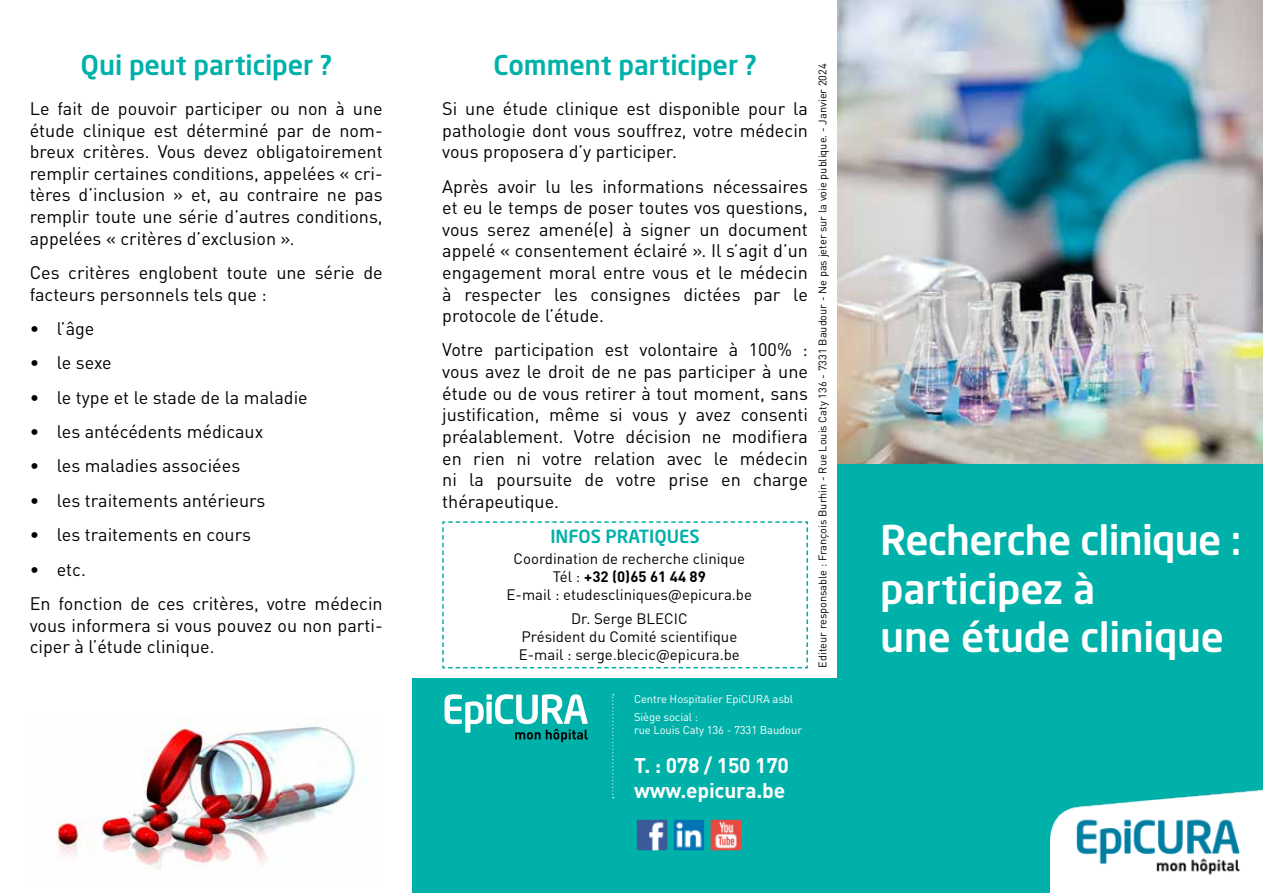
<style>
.page{position:relative;width:1263px;height:893px;background:#fff}
.page>*{position:absolute;margin:0;border:0;box-sizing:border-box;transform-origin:0 0}
.t1{font:40.5px/48.6px "Neo Sans Std Medium TR";letter-spacing:-.01em;color:#fff}
.t2{font:27px "Neo Sans Std Medium TR";letter-spacing:-.005em;color:#00b1aa}
.t3{font:700 21px/25.2px "DIN Pro";letter-spacing:-.01em;color:#fff}
.t4{font:18px/21.6px "DIN Pro";color:#000;text-align:justify}
.t5{font:18px "Neo Sans Std Medium TR";color:#00b1aa}
.t6{font:15px/18px "DIN Pro";color:#000;text-align:center}
.t7{font:11.25px/18px "DIN Pro";letter-spacing:-.01em;color:#fff}
.t8{font:10.95px "DIN Pro";color:#000}
.s1{font-weight:700}
</style>
<div class="page">
<div style="left:412px;top:679px;width:433px;height:214px;background:#00b1aa"></div>
<div style="left:838px;top:459px;width:425px;height:434px;background:#00b1aa"></div>
<img style="left:838px;top:0;width:425px;height:463px">
<img style="left:56px;top:719px;width:311px;height:151px">
<svg style="left:442px;top:521px;width:366px;height:148px"></svg>
<svg style="left:444px;top:694px;width:144px;height:48px"></svg>
<svg style="left:612px;top:694px;width:2px;height:104px"></svg>
<img style="left:674px;top:820px;width:30px;height:30px">
<img style="left:637px;top:820px;width:30px;height:30px">
<img style="left:711px;top:820px;width:30px;height:30px">
<img style="left:1050px;top:789px;width:213px;height:104px">
<h2 class="t2" style="left:81px;top:48px;width:253px">Qui peut participer ?</h2>
<h2 class="t2" style="left:493px;top:48px;width:265px">Comment participer ?</h2>
<p class="t4" style="left:30px;top:96px;width:354px">Le fait de pouvoir participer ou non à une étude clinique est déterminé par de nom&shy;breux critères. Vous devez obligatoirement remplir certaines conditions, appelées « cri&shy;tères d’inclusion » et, au contraire ne pas remplir toute une série d’autres conditions, appelées « critères d’exclusion ».</p>
<p class="t4" style="left:30px;top:260px;width:354px">Ces critères englobent toute une série de facteurs personnels tels que :</p>
<p class="t4" style="left:30px;top:316px;width:66px">• l’âge</p>
<p class="t4" style="left:30px;top:350px;width:84px">• le sexe</p>
<p class="t4" style="left:30px;top:385px;width:280px">• le type et le stade de la maladie</p>
<p class="t4" style="left:30px;top:419px;width:235px">• les antécédents médicaux</p>
<p class="t4" style="left:30px;top:453px;width:212px">• les maladies associées</p>
<p class="t4" style="left:30px;top:488px;width:237px">• les traitements antérieurs</p>
<p class="t4" style="left:30px;top:522px;width:223px">• les traitements en cours</p>
<p class="t4" style="left:30px;top:550px;width:354px;line-height:34.3px">• etc.<br>En fonction de ces critères, votre médecin</p>
<p class="t4" style="left:30px;top:612px;width:354px">vous informera si vous pouvez ou non parti&shy;ciper à l’étude clinique.</p>
<p class="t4" style="left:442px;top:96px;width:367px">Si une étude clinique est disponible pour la pathologie dont vous souffrez, votre médecin vous proposera d’y participer.</p>
<p class="t4" style="left:442px;top:173px;width:367px">Après avoir lu les informations nécessaires et eu le temps de poser toutes vos questions, vous serez amené(e) à signer un document appelé « consentement éclairé ». Il s’agit d’un engagement moral entre vous et le médecin à respecter les consignes dictées par le protocole de l’étude.</p>
<p class="t4" style="left:442px;top:337px;width:367px">Votre participation est volontaire à 100% : vous avez le droit de ne pas participer à une étude ou de vous retirer à tout moment, sans justification, même si vous y avez consenti préalablement. Votre décision ne modifiera en rien ni votre relation avec le médecin ni la poursuite de votre prise en charge thérapeutique.</p>
<p class="t5" style="left:550px;top:525px;width:151px">INFOS PRATIQUES</p>
<p class="t6" style="left:507px;top:548px;width:247px">Coordination de recherche clinique<br>Tél : <span class="s1">+32 (0)65 61 44 89<br></span>E-mail : etudescliniques@epicura.be</p>
<p class="t6" style="left:519px;top:608px;width:223px">Dr. Serge BLECIC<br>Président du Comité scientifique<br>E-mail : serge.blecic@epicura.be</p>
<p class="t7" style="left:634px;top:689px;width:161px">Centre Hospitalier EpiCURA asbl<br>Siège social :</p>
<p class="t7" style="left:634px;top:720px;width:170px">rue Louis Caty 136 - 7331 Baudour</p>
<p class="t3" style="left:634px;top:750px;width:156px">T. : 078 / 150 170 www.epicura.be</p>
<p class="t8" style="left:814px;top:668px;width:606px;rotate:-90deg">Editeur responsable : François Burhin - Rue Louis Caty 136 - 7331 Baudour - Ne pas jeter sur la voie publique. - Janvier 2024</p>
<h1 class="t1" style="left:880px;top:515px;width:362px">Recherche clinique : participez à<br>une étude clinique</h1>
</div>
